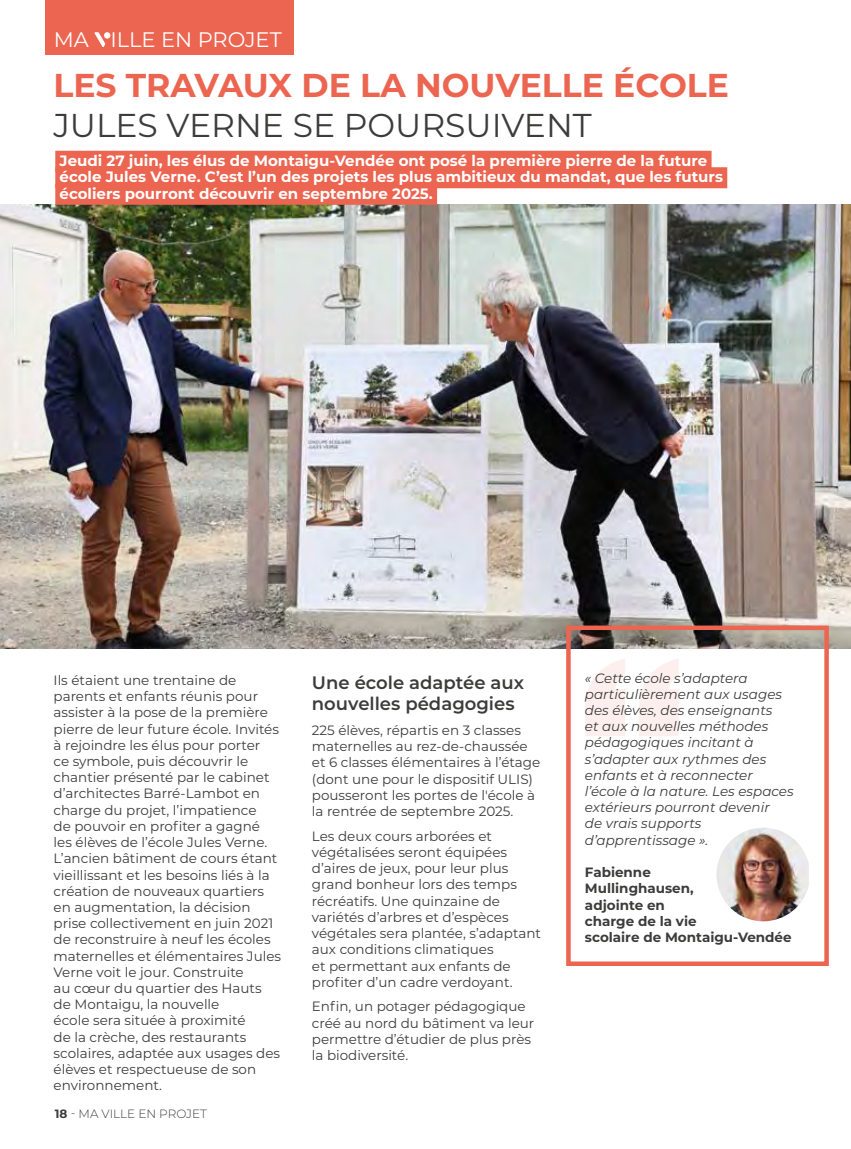
<style>
.page{position:relative;width:851px;height:1149px;background:#fff}
.page>*{position:absolute;margin:0;border:0;box-sizing:border-box;transform-origin:0 0}
.t1{font:700 33px "Montserrat";color:#ec6550}
.t2{font:33px "Montserrat";color:#3c3c3b}
.t3{font:21px "Montserrat";color:#fff}
.t4{font:600 18px/21px "Montserrat";color:#3c3c3b}
.t5{font:700 15px/16.5px "Montserrat";color:#fff}
.t6{font:13.5px/16.2px "Montserrat";color:#3c3c3b}
.t7{font:italic 13.5px/16.2px "Montserrat";color:#3c3c3b}
.t8{font:700 13.5px/16.2px "Montserrat";color:#3c3c3b}
.t9{font:300 12px "Montserrat";color:#3c3c3b}
.s1{font-weight:700}
</style>
<div class="page">
<div style="left:45px;top:0;width:248px;height:54px;background:#ec6550"></div>
<svg style="left:94px;top:32px;width:11px;height:15px"></svg>
<div style="left:104px;top:32px;width:6px;height:7px;background:#fff;border-radius:50%"></div>
<img style="left:0;top:204px;width:850px;height:444px">
<svg style="left:585px;top:659px;width:93px;height:77px"></svg>
<div style="left:55px;top:151px;width:656px;height:21px;background:#ec6550"></div>
<div style="left:55px;top:167px;width:672px;height:21px;background:#ec6550"></div>
<div style="left:55px;top:184px;width:382px;height:21px;background:#ec6550"></div>
<div style="left:566px;top:625px;width:262px;height:340px;border:4px solid #ec6550"></div>
<img style="left:716px;top:828px;width:92px;height:93px">
<h2 class="t3" style="left:54px;top:25px;width:229px">MA ILLE EN PROJET</h2>
<h1 class="t1" style="left:53px;top:61px;width:677px">LES TRAVAUX DE LA NOUVELLE ÉCOLE</h1>
<h1 class="t2" style="left:53px;top:102px;width:540px">JULES VERNE SE POURSUIVENT</h1>
<p class="t5" style="left:60px;top:151px;width:665px">Jeudi 27 juin, les élus de Montaigu-Vendée ont posé la première pierre de la future école Jules Verne. C’est l’un des projets les plus ambitieux du mandat, que les futurs écoliers pourront découvrir en septembre 2025.</p>
<p class="t6" style="left:54px;top:671px;width:229px">Ils étaient une trentaine de parents et enfants réunis pour assister à la pose de la première pierre de leur future école. Invités à rejoindre les élus pour porter<br>ce symbole, puis découvrir le chantier présenté par le cabinet d’architectes Barré-Lambot en charge du projet, l’impatience<br>de pouvoir en profiter a gagné les élèves de l’école Jules Verne.<br>L’ancien bâtiment de cours étant vieillissant et les besoins liés à la création de nouveaux quartiers en augmentation, la décision prise collectivement en juin 2021 de reconstruire à neuf les écoles maternelles et élémentaires Jules<br>Verne voit le jour. Construite<br>au cœur du quartier des Hauts de Montaigu, la nouvelle<br>école sera située à proximité<br>de la crèche, des restaurants scolaires, adaptée aux usages des élèves et respectueuse de son environnement.</p>
<h3 class="t4" style="left:312px;top:671px;width:214px">Une école adaptée aux nouvelles pédagogies</h3>
<p class="t6" style="left:312px;top:721px;width:230px">225 élèves, répartis en 3 classes maternelles au rez-de-chaussée et 6 classes élémentaires à l’étage (dont une pour le dispositif ULIS) pousseront les portes de l'école à la rentrée de septembre 2025.</p>
<p class="t6" style="left:312px;top:827px;width:231px">Les deux cours arborées et végétalisées seront équipées d’aires de jeux, pour leur plus grand bonheur lors des temps récréatifs. Une quinzaine de variétés d’arbres et d’espèces végétales sera plantée, s’adaptant aux conditions climatiques<br>et permettant aux enfants de profiter d’un cadre verdoyant.</p>
<p class="t6" style="left:312px;top:997px;width:224px">Enfin, un potager pédagogique créé au nord du bâtiment va leur permettre d’étudier de plus près la biodiversité.</p>
<p class="t9" style="left:55px;top:1105px;width:154px"><span class="s1">18</span> - MA VILLE EN PROJET</p>
<p class="t7" style="left:585px;top:669px;width:210px">« Cette école s’adaptera particulièrement aux usages des élèves, des enseignants<br>et aux nouvelles méthodes pédagogiques incitant à s’adapter aux rythmes des enfants et à reconnecter l’école à la nature. Les espaces extérieurs pourront devenir<br>de vrais supports d’apprentissage ».</p>
<p class="t8" style="left:585px;top:863px;width:208px">Fabienne<br>Mullinghausen,<br>adjointe en<br>charge de la vie<br>scolaire de Montaigu-Vendée</p>
</div>
